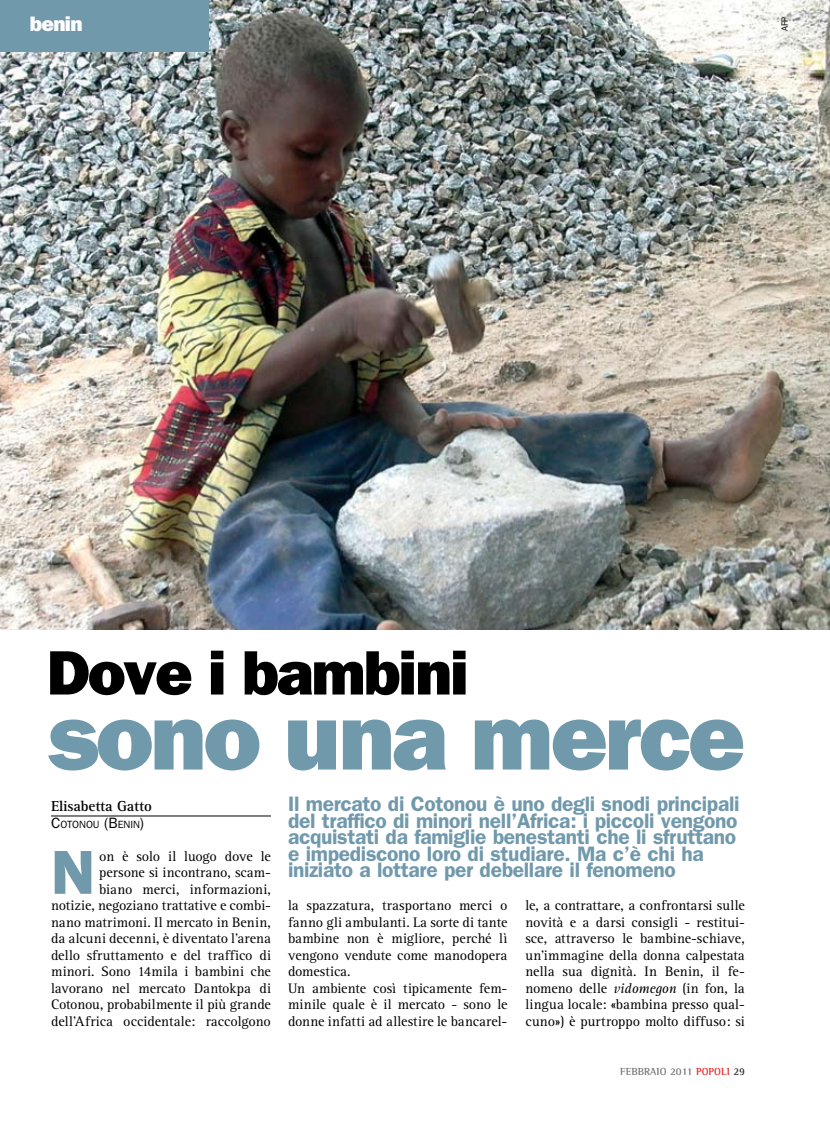
<style>
.page{position:relative;width:830px;height:1127px;background:#fff}
.page>*{position:absolute;margin:0;border:0;box-sizing:border-box;transform-origin:0 0}
.t1{font:96px "ITC Franklin Gothic Std Hvy";letter-spacing:-.03em;color:#7199ac}
.t2{font:63px "ITC Franklin Gothic Std Hvy";letter-spacing:-.03em;color:#000}
.t3{font:62.4px "ITC Franklin Gothic Std Hvy";color:#7199ac}
.t4{font:600 21px/16.5px "ITC Franklin Gothic Std";letter-spacing:-.015em;color:#7199ac}
.t5{font:21px "ITC Franklin Gothic Std Hvy";letter-spacing:-.03em;color:#fff}
.t6{font:700 15px "Rotis Serif";letter-spacing:-.01em;color:#000}
.t7{font:14.25px/16.5px "Rotis Serif";letter-spacing:-.005em;color:#000;text-align:right}
.t8{font:700 10.5px "Rotis Semi Serif";color:#707173}
.t9{font:10.5px "ITC Franklin Gothic Std";letter-spacing:-.01em;color:#000}
.t10{font:700 10.5px "Rotis Semi Serif";color:#e42121}
.t11{font:9px "ITC Franklin Gothic Std";color:#000}
.s1{font-size:15px}
.s2{font-style:italic}
.s3{color:#e42121}
.s4{color:#28282a}
</style>
<div class="page">
<img style="left:0;top:0;width:829px;height:630px">
<hr style="left:51px;top:815px;width:220px;height:1px;background:#000">
<div style="left:0;top:0;width:208px;height:51px;background:#7199ac"></div>
<h3 class="t5" style="left:30px;top:12px;width:54px">benin</h3>
<p class="t11" style="left:779px;top:31px;width:16px;rotate:-90deg">AFP</p>
<h2 class="t2" style="left:47px;top:636px;width:423px">Dove i bambini</h2>
<h1 class="t1" style="left:47px;top:680px;width:699px">sono una merce</h1>
<p class="t4" style="left:288px;top:796px;width:453px">Il mercato di Cotonou è uno degli snodi principali del traffico di minori nell’Africa: i piccoli vengono acquistati da famiglie benestanti che li sfruttano e impediscono loro di studiare. Ma c’è chi ha iniziato a lottare per debellare il fenomeno</p>
<p class="t6" style="left:51px;top:797px;width:102px">Elisabetta Gatto</p>
<p class="t9" style="left:51px;top:818px;width:94px"><span class="s1">C</span>OTONOU <span class="s1">(B</span>ENIN<span class="s1">)</span></p>
<h3 class="t3" style="left:51px;top:836px;width:45px">N</h3>
<p class="t7" style="left:51px;top:848px;width:221px">on è solo il luogo dove le persone si incontrano, scam-<br>biano merci, informazioni,<br>notizie, negoziano trattative e combi&shy;nano matrimoni. Il mercato in Benin, da alcuni decenni, è diventato l’arena dello sfruttamento e del traffico di minori. Sono 14mila i bambini che lavorano nel mercato Dantokpa di Cotonou, probabilmente il più grande dell’Africa occidentale: raccolgono</p>
<p class="t7" style="left:288px;top:898px;width:221px;text-align:left">la spazzatura, trasportano merci o fanno gli ambulanti. La sorte di tante bambine non è migliore, perché lì vengono vendute come manodopera domestica.<br>Un ambiente così tipicamente fem&shy;minile quale è il mercato - sono le donne infatti ad allestire le bancarel-</p>
<p class="t7" style="left:525px;top:898px;width:221px;text-align:justify">le, a contrattare, a confrontarsi sulle novità e a darsi consigli - restitui&shy;sce, attraverso le bambine-schiave, un’immagine della donna calpestata nella sua dignità. In Benin, il fe&shy;nomeno delle <span class="s2">vidomegon</span> (in fon, la lingua locale: «bambina presso qual&shy;cuno») è purtroppo molto diffuso: si</p>
<p class="t8" style="left:620px;top:1065px;width:7px">FEBBRAIO</p>
<p class="t8" style="left:669px;top:1065px;width:39px">2011 <span class="s3">POPO</span></p>
<p class="t10" style="left:720px;top:1065px;width:25px">LI <span class="s4">29</span></p>
</div>
